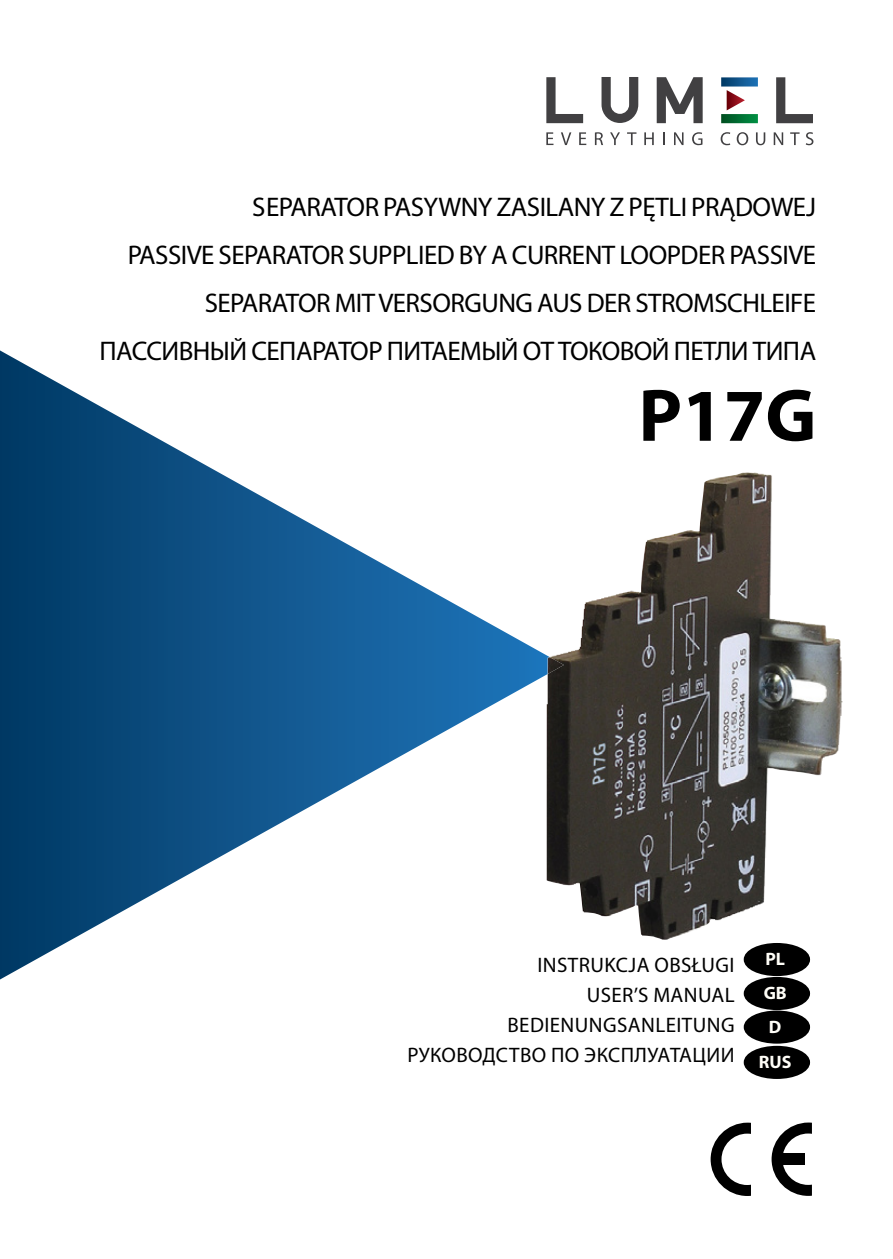
<style>
.page{position:relative;width:893px;height:1259px;background:#fff}
.page>*{position:absolute;margin:0;border:0;box-sizing:border-box;transform-origin:0 0}
.t1{font:700 75px "Myriad Pro";color:#000}
.t2{font:27px/48px "Myriad Pro";letter-spacing:-.02em;color:#000;text-align:right}
.t3{font:21px "Myriad Pro";letter-spacing:.02em;color:#000}
.t4{font:700 18px "Myriad Pro";color:#fffef8}
</style>
<div class="page">
<svg style="left:0;top:350px;width:547px;height:629px"></svg>
<svg style="left:657px;top:77px;width:46px;height:46px"></svg>
<img style="left:721px;top:77px;width:37px;height:10px">
<img style="left:727px;top:90px;width:18px;height:20px">
<svg style="left:546px;top:77px;width:37px;height:46px"></svg>
<svg style="left:776px;top:77px;width:37px;height:46px"></svg>
<img style="left:721px;top:114px;width:37px;height:9px">
<svg style="left:601px;top:77px;width:37px;height:46px"></svg>
<svg style="left:546px;top:132px;width:7px;height:13px"></svg>
<svg style="left:561px;top:132px;width:10px;height:13px"></svg>
<svg style="left:579px;top:132px;width:7px;height:13px"></svg>
<svg style="left:595px;top:132px;width:8px;height:13px"></svg>
<svg style="left:610px;top:132px;width:10px;height:13px"></svg>
<svg style="left:627px;top:132px;width:9px;height:13px"></svg>
<svg style="left:644px;top:132px;width:10px;height:13px"></svg>
<svg style="left:663px;top:132px;width:2px;height:13px"></svg>
<svg style="left:674px;top:132px;width:9px;height:13px"></svg>
<svg style="left:692px;top:132px;width:10px;height:13px"></svg>
<svg style="left:721px;top:132px;width:9px;height:13px"></svg>
<svg style="left:737px;top:132px;width:11px;height:13px"></svg>
<svg style="left:756px;top:132px;width:9px;height:13px"></svg>
<svg style="left:774px;top:132px;width:9px;height:13px"></svg>
<svg style="left:790px;top:132px;width:10px;height:13px"></svg>
<svg style="left:806px;top:132px;width:7px;height:13px"></svg>
<svg style="left:772px;top:1122px;width:40px;height:73px"></svg>
<div style="left:779px;top:1153px;width:25px;height:11px;background:#000"></div>
<svg style="left:711px;top:1122px;width:40px;height:74px"></svg>
<div style="left:745px;top:1047px;width:63px;height:30px;background:#000;border-radius:50%"></div>
<div style="left:744px;top:1045px;width:66px;height:34px;border:3px solid #000;border-radius:50%"></div>
<div style="left:745px;top:1012px;width:63px;height:30px;background:#000;border-radius:50%"></div>
<div style="left:744px;top:1010px;width:66px;height:33px;border:3px solid #000;border-radius:50%"></div>
<div style="left:745px;top:978px;width:63px;height:30px;background:#000;border-radius:50%"></div>
<div style="left:744px;top:977px;width:66px;height:33px;border:3px solid #000;border-radius:50%"></div>
<div style="left:745px;top:944px;width:63px;height:30px;background:#000;border-radius:50%"></div>
<div style="left:744px;top:943px;width:66px;height:33px;border:3px solid #000;border-radius:50%"></div>
<img style="left:547px;top:472px;width:295px;height:467px">
<img style="left:548px;top:657px;width:16px;height:17px">
<p class="t2" style="left:100px;top:182px;width:718px">SEPARATOR PASYWNY ZASILANY Z PĘTLI PRĄDOWEJ<br>PASSIVE SEPARATOR SUPPLIED BY A CURRENT LOOPDER PASSIVE SEPARATOR MIT VERSORGUNG AUS DER STROMSCHLEIFE ПАССИВНЫЙ СЕПАРАТОР ПИТАЕМЫЙ ОТ ТОКОВОЙ ПЕТЛИ ТИПА</p>
<h1 class="t1" style="left:638px;top:366px;width:179px">P17G</h1>
<p class="t4" style="left:765px;top:947px;width:21px">PL</p>
<p class="t3" style="left:537px;top:952px;width:199px">INSTRUKCJA OBSŁUGI</p>
<p class="t3" style="left:587px;top:982px;width:149px">USER’S MANUAL</p>
<p class="t3" style="left:507px;top:1012px;width:229px">BEDIENUNGSANLEITUNG</p>
<p class="t3" style="left:407px;top:1042px;width:386px">РУКОВОДСТВО ПО ЭКСПЛУАТАЦИИ <sub>RUS</sub></p>
<p class="t4" style="left:764px;top:981px;width:25px">GB</p>
<p class="t4" style="left:769px;top:1015px;width:14px">D</p>
</div>
